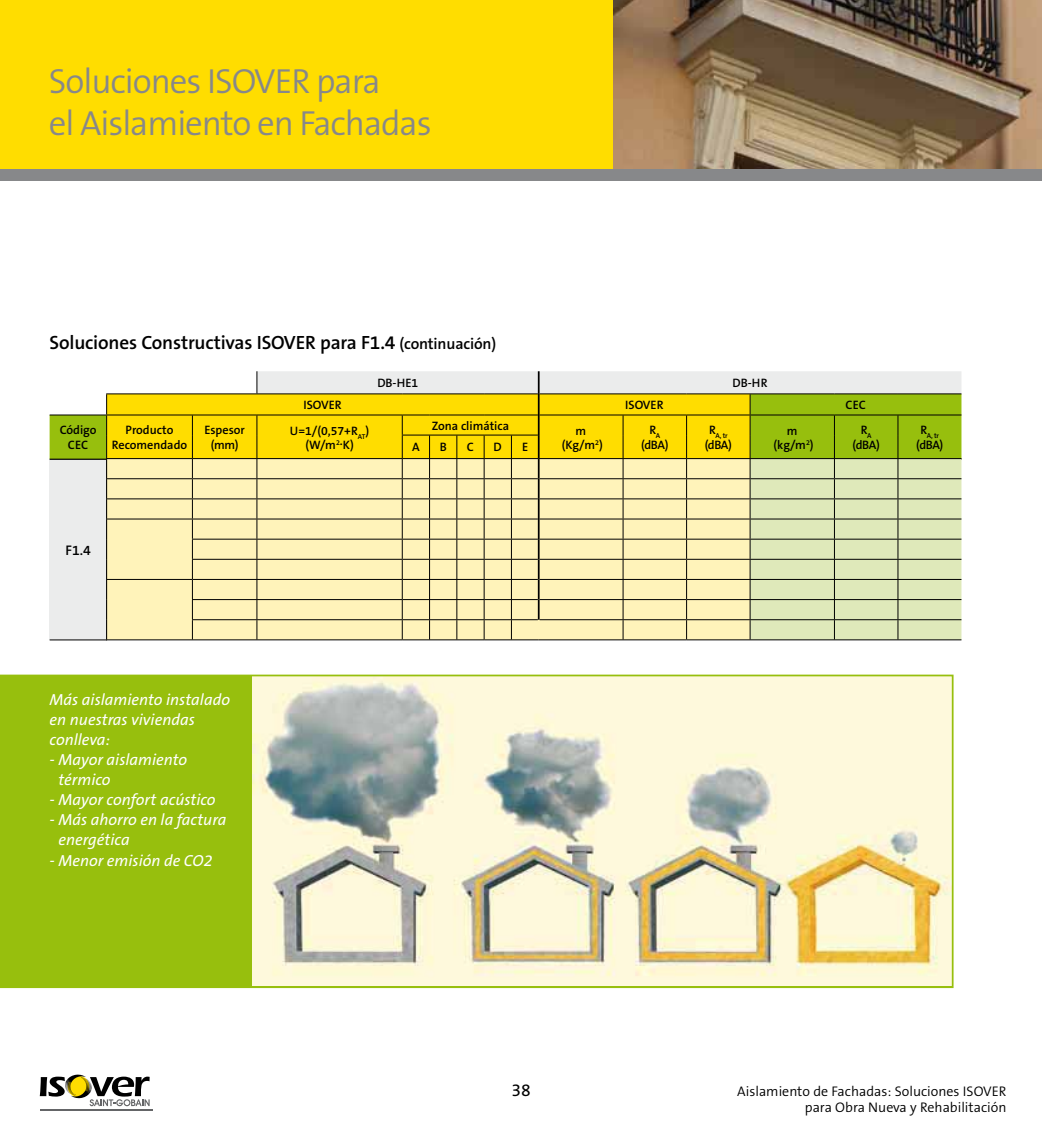
<style>
.page{position:relative;width:1042px;height:1141px;background:#fff}
.page>*{position:absolute;margin:0;border:0;box-sizing:border-box;transform-origin:0 0}
.t1{font:300 35px/42px "The Sans B4";letter-spacing:-.03em;color:#87888a}
.t2{font:600 19.25px "The Sans B6";letter-spacing:-.01em;color:#000}
.t3{font:17.5px "The Sans B5 Plain";color:#000}
.t4{font:italic 16.1px/20.1px "The Sans B5 Plain";color:#fff}
.t5{font:300 14px/15.8px "The Sans B4";color:#000;text-align:right}
.t6{font:600 14px "The Sans B6";color:#000}
.t7{font:600 12.25px/14.9px "The Sans B6";color:#000;text-align:center}
.t8{font:600 7.17px "The Sans B6";color:#000}
.s1{font-size:15.75px}
</style>
<div class="page">
<svg style="left:40px;top:1074px;width:110px;height:32px"></svg>
<hr style="left:40px;top:1109px;width:112px;height:1px;background:#646567">
<div style="left:0;top:0;width:613px;height:169px;background:#fd0"></div>
<img style="left:613px;top:0;width:429px;height:169px">
<div style="left:0;top:169px;width:1042px;height:12px;background:#87888a"></div>
<div style="left:0;top:675px;width:952px;height:312px;background:#97bf0d"></div>
<img style="left:252px;top:678px;width:698px;height:307px">
<div style="left:0;top:675px;width:953px;height:313px;border:2px solid #97bf0d"></div>
<svg style="left:50px;top:371px;width:911px;height:269px;background:#e4dd8d"></svg>
<h1 class="t1" style="left:49px;top:63px;width:384px">Soluciones ISOVER para<br>el Aislamiento en Fachadas</h1>
<p class="t2" style="left:50px;top:334px;width:448px">Soluciones Constructivas ISOVER para F1.4 <span class="s1">(continuación)</span></p>
<p class="t7" style="left:377px;top:376px;width:42px">DB-HE1</p>
<p class="t7" style="left:732px;top:376px;width:36px">DB-HR</p>
<p class="t7" style="left:303px;top:398px;width:40px">ISOVER</p>
<p class="t7" style="left:625px;top:398px;width:40px">ISOVER</p>
<p class="t7" style="left:845px;top:398px;width:22px">CEC</p>
<p class="t7" style="left:60px;top:423px;width:38px">Código<br>CEC</p>
<p class="t7" style="left:112px;top:423px;width:77px">Producto<br>Recomendado</p>
<p class="t7" style="left:204px;top:423px;width:42px">Espesor (mm)</p>
<p class="t7" style="left:290px;top:424px;width:81px;line-height:14px">U=1/(0,57+R<sub>AT</sub>) (W/m<sup>2</sup>.K)</p>
<p class="t7" style="left:432px;top:419px;width:79px">Zona climática</p>
<p class="t7" style="left:562px;top:424px;width:42px;line-height:14px">m (Kg/m<sup>2</sup>)</p>
<p class="t7" style="left:641px;top:423px;width:29px">R<sub>A </sub>(dBA)</p>
<p class="t8" style="left:709px;top:433px;width:20px"><sup>R</sup>A, tr</p>
<p class="t7" style="left:705px;top:438px;width:29px">(dBA)</p>
<p class="t7" style="left:773px;top:424px;width:42px;line-height:14px">m (kg/m<sup>2</sup>)</p>
<p class="t7" style="left:852px;top:423px;width:29px">R<sub>A </sub>(dBA)</p>
<p class="t8" style="left:920px;top:433px;width:20px"><sup>R</sup>A, tr</p>
<p class="t7" style="left:412px;top:440px;width:9px">A</p>
<p class="t7" style="left:440px;top:440px;width:9px">B</p>
<p class="t7" style="left:467px;top:440px;width:9px">C</p>
<p class="t7" style="left:494px;top:440px;width:10px">D</p>
<p class="t7" style="left:522px;top:440px;width:8px">E</p>
<p class="t7" style="left:916px;top:438px;width:29px">(dBA)</p>
<p class="t6" style="left:65px;top:544px;width:27px">F1.4</p>
<p class="t4" style="left:50px;top:690px;width:182px">Más aislamiento instalado en nuestras viviendas conlleva:</p>
<p class="t4" style="left:58px;top:750px;width:130px;text-indent:-9px">- Mayor aislamiento térmico</p>
<p class="t4" style="left:50px;top:791px;width:167px">- Mayor confort acústico</p>
<p class="t4" style="left:58px;top:811px;width:169px;text-indent:-9px">- Más ahorro en la factura energética</p>
<p class="t4" style="left:50px;top:851px;width:164px">- Menor emisión de CO2</p>
<p class="t3" style="left:511px;top:1082px;width:21px">38</p>
<p class="t5" style="left:737px;top:1084px;width:271px">Aislamiento de Fachadas: Soluciones ISOVER para Obra Nueva y Rehabilitación</p>
</div>
